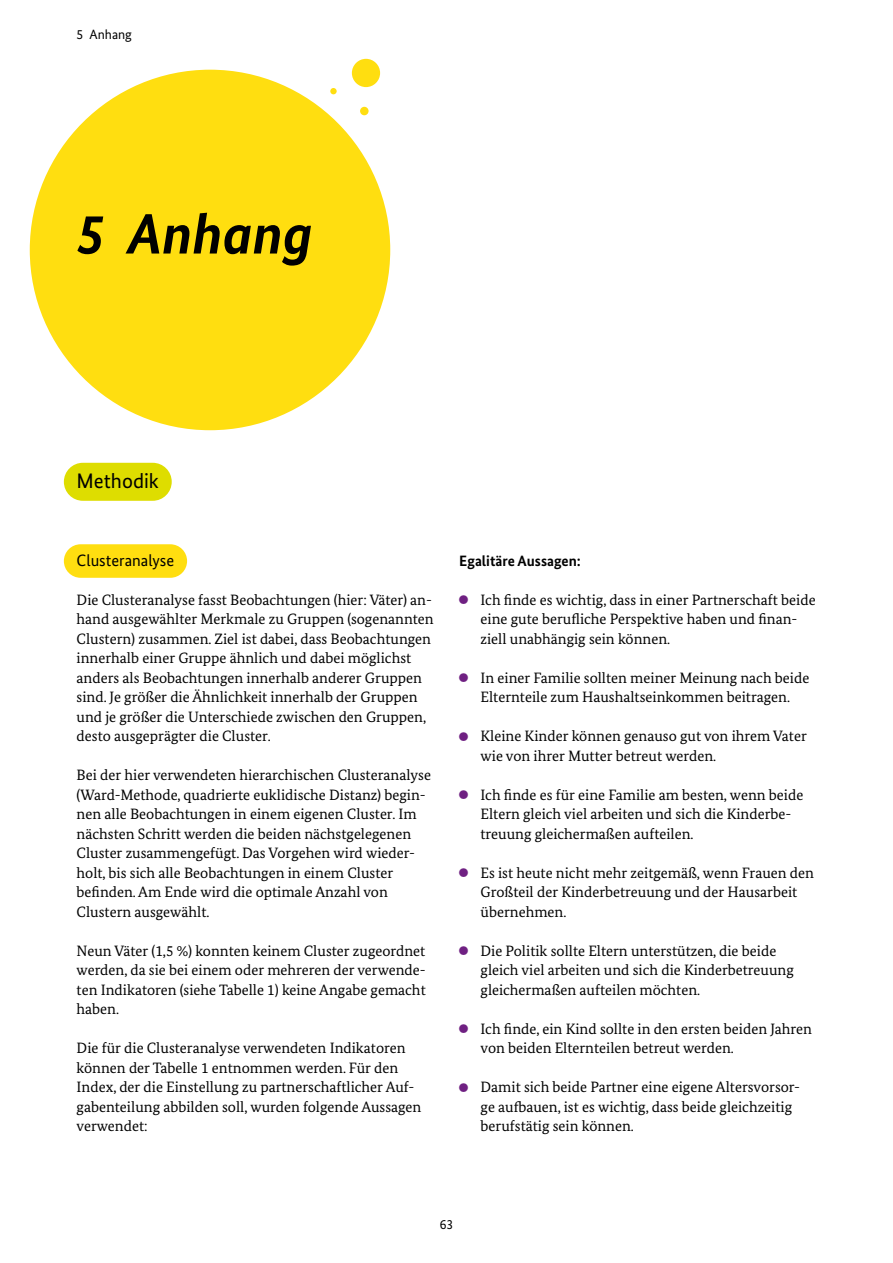
<style>
.page{position:relative;width:893px;height:1263px;background:#fff}
.page>*{position:absolute;margin:0;border:0;box-sizing:border-box;transform-origin:0 0}
.H1_BundesSans_Italic_38pt_mNrff{font:italic 700 57px "Bundes Sans";color:#000}
.H2_Überschrift_Regular_14_pt_-1Z{font:21px "Bundes Sans";color:#000}
.H2_Überschrift_Regular_Gelb_12_pt_-1Z{font:16.5px "Bundes Sans";color:#000}
.P_Fließtext_Serif_10pt{font:15px/19.5px "Bundes Serif";color:#000}
.P_Fließtext_Serif_10pt-2{font:700 15px "Bundes Sans";color:#000}
.t1{font:13.5px "Bundes Sans";color:#000}
.s1{color:#6f2082}
</style>
<div class="page">
<div style="left:30px;top:70px;width:360px;height:360px;background:#ffde10;border-radius:50%"></div>
<div style="left:360px;top:107px;width:9px;height:8px;background:#ffde10;border-radius:50%"></div>
<div style="left:330px;top:88px;width:7px;height:6px;background:#ffde10;border-radius:50%"></div>
<div style="left:352px;top:59px;width:28px;height:28px;background:#ffde10;border-radius:50%"></div>
<div style="left:64px;top:463px;width:108px;height:38px;background:#dedd00;border-radius:19px"></div>
<div style="left:64px;top:544px;width:123px;height:34px;background:#ffde10;border-radius:17px"></div>
<p class="t1" style="left:76px;top:26px;width:57px">5 Anhang</p>
<h1 class="H1_BundesSans_Italic_38pt_mNrff" style="left:77px;top:199px;width:238px">5 Anhang</h1>
<h2 class="H2_Überschrift_Regular_14_pt_-1Z" style="left:77px;top:467px;width:84px">Methodik</h2>
<h3 class="H2_Überschrift_Regular_Gelb_12_pt_-1Z" style="left:77px;top:550px;width:99px">Clusteranalyse</h3>
<p class="P_Fließtext_Serif_10pt" style="left:77px;top:589px;width:359px">Die Clusteranalyse fasst Beobachtungen (hier: Väter) an&shy;hand ausgewählter Merkmale zu Gruppen (sogenannten Clustern) zusammen. Ziel ist dabei, dass Beobachtungen innerhalb einer Gruppe ähnlich und dabei möglichst anders als Beobachtungen innerhalb anderer Gruppen sind. Je größer die Ähnlichkeit innerhalb der Gruppen und je größer die Unterschiede zwischen den Gruppen, desto ausgeprägter die Cluster.</p>
<p class="P_Fließtext_Serif_10pt" style="left:77px;top:765px;width:356px">Bei der hier verwendeten hierarchischen Clusteranalyse (Ward-Methode, quadrierte euklidische Distanz) begin&shy;nen alle Beobachtungen in einem eigenen Cluster. Im nächsten Schritt werden die beiden nächstgelegenen Cluster zusammengefügt. Das Vorgehen wird wieder&shy;holt, bis sich alle Beobachtungen in einem Cluster befinden. Am Ende wird die optimale Anzahl von Clustern ausgewählt.</p>
<p class="P_Fließtext_Serif_10pt" style="left:77px;top:940px;width:351px;text-align:justify">Neun Väter (1,5 %) konnten keinem Cluster zugeordnet werden, da sie bei einem oder mehreren der verwende&shy;ten Indikatoren (siehe Tabelle 1) keine Angabe gemacht haben.</p>
<p class="P_Fließtext_Serif_10pt" style="left:77px;top:1038px;width:346px">Die für die Clusteranalyse verwendeten Indikatoren können der Tabelle 1 entnommen werden. Für den Index, der die Einstellung zu partnerschaftlicher Auf&shy;gabenteilung abbilden soll, wurden folgende Aussagen verwendet:</p>
<p class="P_Fließtext_Serif_10pt-2" style="left:459px;top:551px;width:123px">Egalitäre Aussagen:</p>
<p class="P_Fließtext_Serif_10pt" style="left:481px;top:589px;width:337px;text-indent:-21px"><span class="s1">●</span> Ich finde es wichtig, dass in einer Partnerschaft beide eine gute berufliche Perspektive haben und finan&shy;ziell unabhängig sein können.</p>
<p class="P_Fließtext_Serif_10pt" style="left:459px;top:667px;width:352px;text-align:center"><span class="s1">●</span> In einer Familie sollten meiner Meinung nach beide<br>Elternteile zum Haushaltseinkommen beitragen.</p>
<p class="P_Fließtext_Serif_10pt" style="left:481px;top:726px;width:328px;text-indent:-21px"><span class="s1">●</span> Kleine Kinder können genauso gut von ihrem Vater wie von ihrer Mutter betreut werden.</p>
<p class="P_Fließtext_Serif_10pt" style="left:481px;top:784px;width:324px;text-indent:-21px"><span class="s1">●</span> Ich finde es für eine Familie am besten, wenn beide<br>Eltern gleich viel arbeiten und sich die Kinderbe&shy;treuung gleichermaßen aufteilen.</p>
<p class="P_Fließtext_Serif_10pt" style="left:481px;top:862px;width:335px;text-indent:-21px"><span class="s1">●</span> Es ist heute nicht mehr zeitgemäß, wenn Frauen den<br>Großteil der Kinderbetreuung und der Hausarbeit übernehmen.</p>
<p class="P_Fließtext_Serif_10pt" style="left:481px;top:940px;width:315px;text-indent:-21px"><span class="s1">●</span> Die Politik sollte Eltern unterstützen, die beide gleich viel arbeiten und sich die Kinderbetreuung gleichermaßen aufteilen möchten.</p>
<p class="P_Fließtext_Serif_10pt" style="left:481px;top:1018px;width:333px;text-indent:-21px"><span class="s1">●</span> Ich finde, ein Kind sollte in den ersten beiden Jahren von beiden Elternteilen betreut werden.</p>
<p class="P_Fließtext_Serif_10pt" style="left:481px;top:1077px;width:321px;text-indent:-21px"><span class="s1">●</span> Damit sich beide Partner eine eigene Altersvorsor&shy;ge aufbauen, ist es wichtig, dass beide gleichzeitig berufstätig sein können.</p>
<p class="t1" style="left:440px;top:1216px;width:15px">63</p>
</div>
